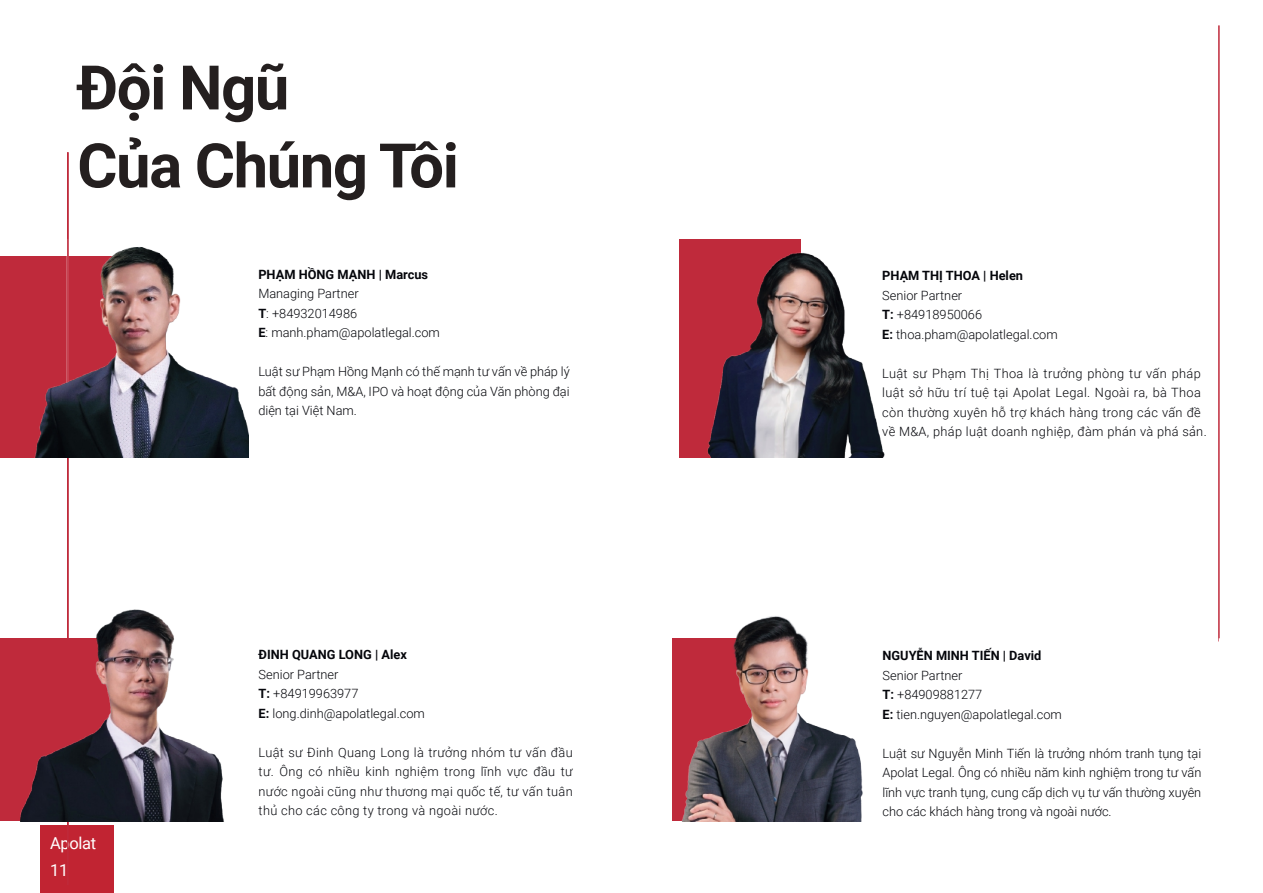
<style>
.page{position:relative;width:1263px;height:893px;background:#fff}
.page>*{position:absolute;margin:0;border:0;box-sizing:border-box;transform-origin:0 0}
.t1{font:700 61.5px/78px "Roboto";letter-spacing:-.02em;color:#241f1f}
.t2{font:16.5px/27px "Roboto";letter-spacing:-.02em;color:#fff}
.t3{font:300 12.75px/19.5px "Roboto";color:#05060b}
.t4{font:300 12.75px/19.5px "Roboto";letter-spacing:.025em;color:#05060b}
.t5{font:300 12.75px/19.5px "Roboto";letter-spacing:.025em;color:#07080d;text-align:justify}
.t6{font:700 12.75px "Roboto";color:#05060b}
.s1{font-weight:700}
</style>
<div class="page">
<div style="left:40px;top:825px;width:74px;height:68px;background:#c12432"></div>
<div style="left:0;top:256px;width:148px;height:202px;background:#bf2a3b"></div>
<div style="left:679px;top:239px;width:121px;height:219px;background:#bf2a3b"></div>
<hr style="left:1218px;top:25px;width:2px;height:616px;background:#bf2a3b">
<hr style="left:1219px;top:638px;width:1px;height:184px;background:#fff">
<div style="left:0;top:638px;width:138px;height:183px;background:#bf2a3b"></div>
<hr style="left:67px;top:152px;width:2px;height:733px;background:#bf2a3b">
<img style="left:707px;top:249px;width:178px;height:209px">
<img style="left:35px;top:244px;width:213px;height:214px">
<img style="left:20px;top:605px;width:204px;height:216px">
<img style="left:672px;top:616px;width:191px;height:205px">
<h1 class="t1" style="left:77px;top:46px;width:383px">Đội Ngũ<br>Của Chúng Tôi</h1>
<p class="t6" style="left:258px;top:265px;width:171px">PHẠM HỒNG MẠNH | Marcus</p>
<p class="t3" style="left:258px;top:284px;width:183px">Managing Partner<br><span class="s1">T</span>: +84932014986<br><span class="s1">E</span>: manh.pham@apolatlegal.com</p>
<p class="t3" style="left:258px;top:362px;width:313px;text-align:justify">Luật sư Phạm Hồng Mạnh có thế mạnh tư vấn về pháp lý bất động sản, M&amp;A, IPO và hoạt động của Văn phòng đại diện tại Việt Nam.</p>
<p class="t2" style="left:50px;top:829px;width:47px">Apolat<br>11</p>
<p class="t6" style="left:259px;top:646px;width:150px">ĐINH QUANG LONG | Alex</p>
<p class="t3" style="left:259px;top:664px;width:168px">Senior Partner<br><span class="s1">T:</span> +84919963977<br><span class="s1">E:</span> long.dinh@apolatlegal.com</p>
<p class="t5" style="left:259px;top:742px;width:316px">Luật sư Đinh Quang Long là trưởng nhóm tư vấn đầu tư. Ông có nhiều kinh nghiệm trong lĩnh vực đầu tư nước ngoài cũng như thương mại quốc tế, tư vấn tuân thủ cho các công ty trong và ngoài nước.</p>
<p class="t6" style="left:882px;top:267px;width:142px">PHẠM THỊ THOA | Helen</p>
<p class="t3" style="left:882px;top:285px;width:177px">Senior Partner<br><span class="s1">T:</span> +84918950066<br><span class="s1">E:</span> thoa.pham@apolatlegal.com</p>
<p class="t4" style="left:882px;top:363px;width:326px">Luật sư Phạm Thị Thoa là trưởng phòng tư vấn pháp luật sở hữu trí tuệ tại Apolat Legal. Ngoài ra, bà Thoa còn thường xuyên hỗ trợ khách hàng trong các vấn đề về M&amp;A, pháp luật doanh nghiệp, đàm phán và phá sản.</p>
<p class="t6" style="left:882px;top:647px;width:160px">NGUYỄN MINH TIẾN | David</p>
<p class="t3" style="left:882px;top:665px;width:181px">Senior Partner<br><span class="s1">T:</span> +84909881277<br><span class="s1">E:</span> tien.nguyen@apolatlegal.com</p>
<p class="t3" style="left:882px;top:743px;width:320px;text-align:justify">Luật sư Nguyễn Minh Tiến là trưởng nhóm tranh tụng tại Apolat Legal. Ông có nhiều năm kinh nghiệm trong tư vấn lĩnh vực tranh tụng, cung cấp dịch vụ tư vấn thường xuyên cho các khách hàng trong và ngoài nước.</p>
</div>
